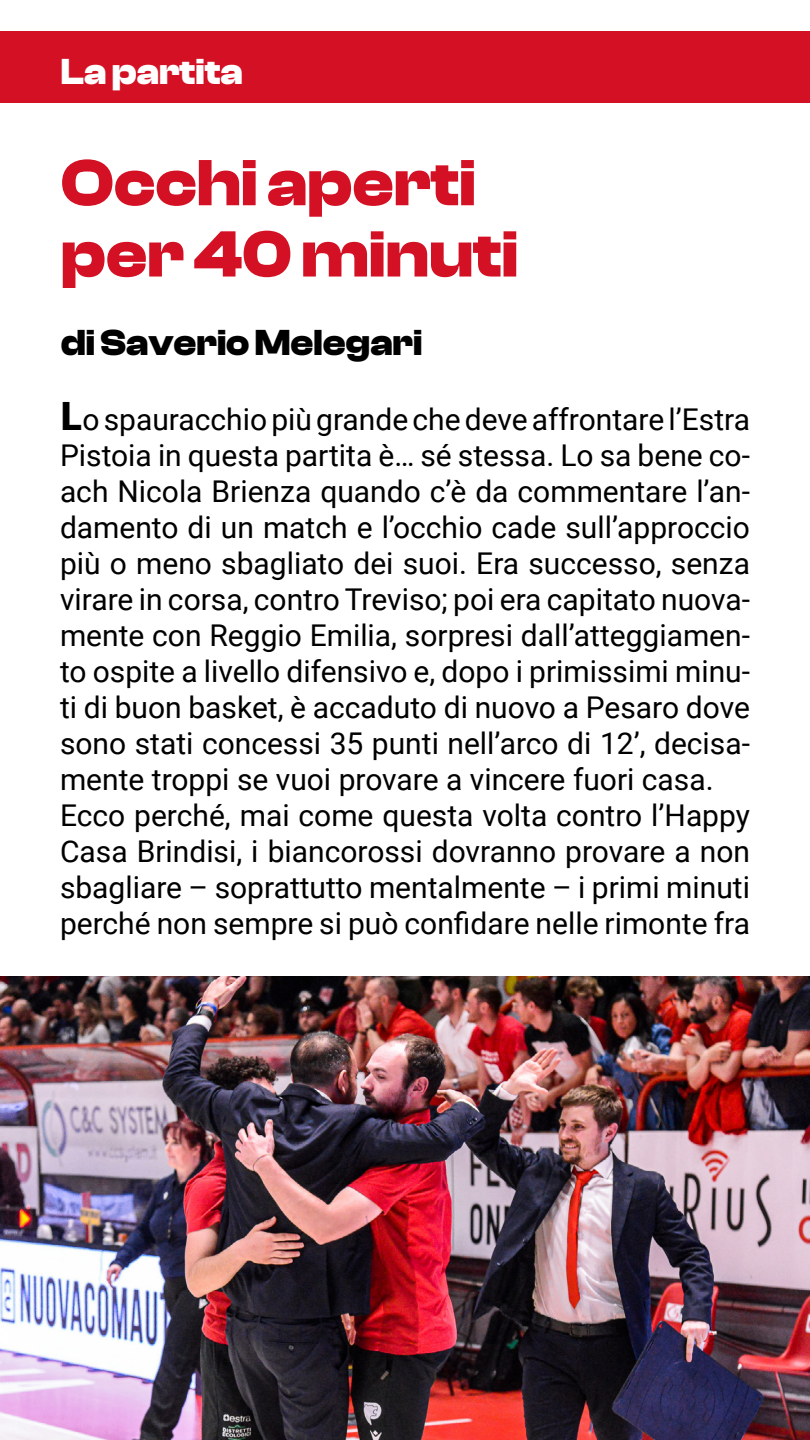
<style>
.page{position:relative;width:810px;height:1440px;background:#fff}
.page>*{position:absolute;margin:0;border:0;box-sizing:border-box;transform-origin:0 0}
.t1{font:700 67.5px/71.2px "Clash Display";color:#d41124}
.t2{font:700 37.5px "Clash Display";color:#000}
.t3{font:700 37.5px "Clash Display";color:#fff}
.t4{font:30px/36px "Roboto";color:#000}
.s1{font-weight:900;font-size:39px}
</style>
<div class="page">
<div style="left:0;top:32px;width:810px;height:71px;background:#d41124"></div>
<img style="left:0;top:976px;width:810px;height:464px">
<p class="t3" style="left:61px;top:51px;width:184px">La partita</p>
<h1 class="t1" style="left:61px;top:148px;width:459px">Occhi aperti per 40 minuti</h1>
<p class="t2" style="left:61px;top:322px;width:363px">di Saverio Melegari</p>
<p class="t4" style="left:60px;top:400px;width:692px"><span class="s1">L</span>o spauracchio più grande che deve affrontare l’Estra Pistoia in questa partita è… sé stessa. Lo sa bene co&shy;ach Nicola Brienza quando c’è da commentare l’an&shy;damento di un match e l’occhio cade sull’approccio più o meno sbagliato dei suoi. Era successo, senza virare in corsa, contro Treviso; poi era capitato nuova&shy;mente con Reggio Emilia, sorpresi dall’atteggiamen&shy;to ospite a livello difensivo e, dopo i primissimi minu&shy;ti di buon basket, è accaduto di nuovo a Pesaro dove sono stati concessi 35 punti nell’arco di 12’, decisa&shy;mente troppi se vuoi provare a vincere fuori casa.<br>Ecco perché, mai come questa volta contro l’Happy Casa Brindisi, i biancorossi dovranno provare a non sbagliare – soprattutto mentalmente – i primi minuti perché non sempre si può confidare nelle rimonte fra</p>
</div>
